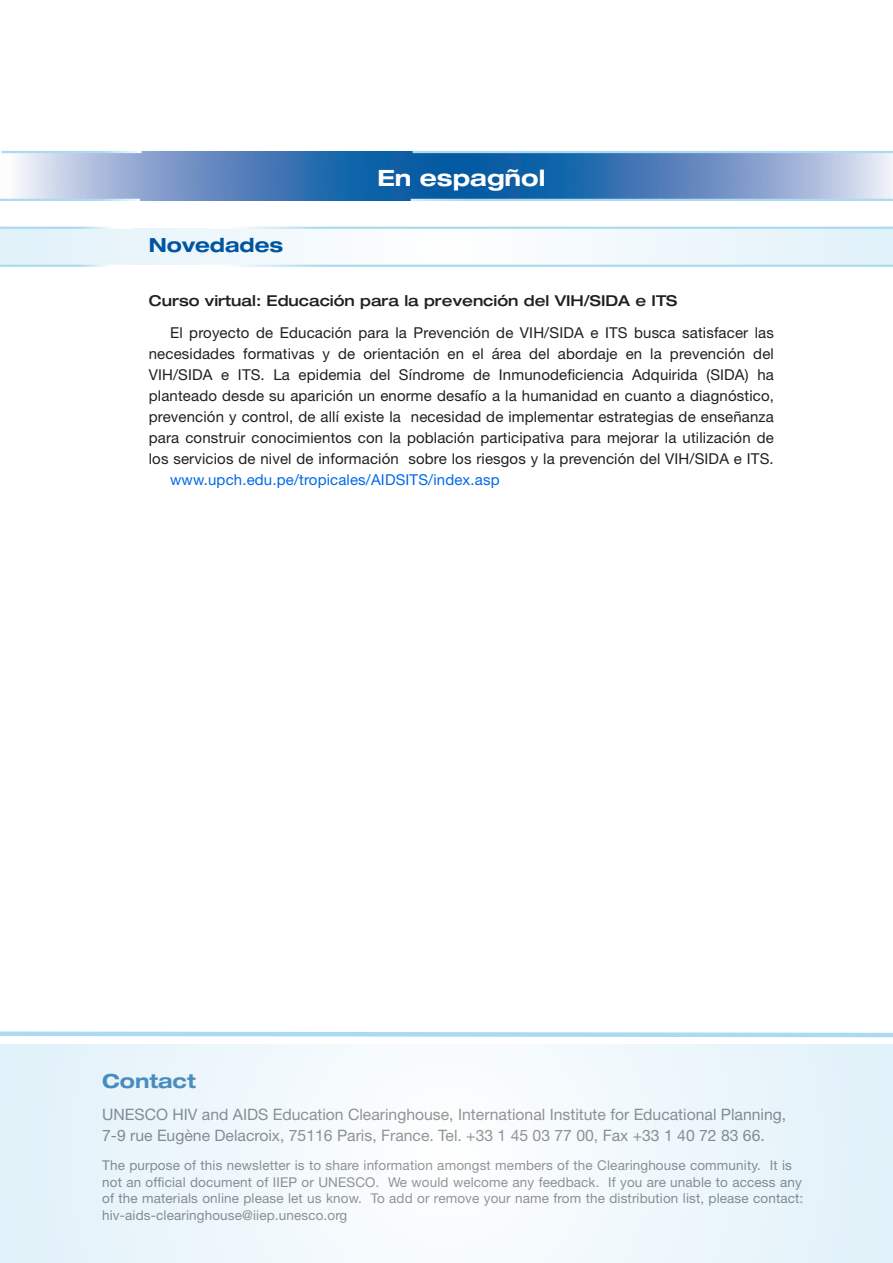
<style>
.page{position:relative;width:893px;height:1263px;background:#fff}
.page>*{position:absolute;margin:0;border:0;box-sizing:border-box;transform-origin:0 0}
.Titre{font:700 expanded 22.5px "Helvetica Neue LT";color:#fff}
.Titre-2{font:700 expanded 19.5px "Helvetica Neue LT";color:#0159a1}
.S_s_titre{font:700 expanded 19.5px "Helvetica Neue LT";color:#0159a1}
.t1{font:15.75px/21.6px "Helvetica Neue LT";color:#57585a}
.Texte{font:15px/21px "Helvetica Neue LT";letter-spacing:.01em;color:#231f20;text-align:justify}
.Sous-Titre{font:500 expanded 15px "Helvetica Neue LT";color:#231f20}
.Texte-2{font:15px "Helvetica Neue LT";letter-spacing:.01em;color:#006ae7}
.Texte-3{font:13.5px/16.5px "Helvetica Neue LT";letter-spacing:.01em;color:#57585a}
</style>
<div class="page">
<svg style="left:0;top:1031px;width:893px;height:7px"></svg>
<svg style="left:0;top:1044px;width:893px;height:219px"></svg>
<svg style="left:0;top:151px;width:893px;height:49px;background:#618fc2"></svg>
<hr style="left:0;top:199px;width:140px;height:2px;background:#fff">
<hr style="left:2px;top:151px;width:140px;height:2px;background:#fff">
<hr style="left:413px;top:151px;width:480px;height:2px;background:#fff">
<hr style="left:411px;top:199px;width:482px;height:2px;background:#fff">
<svg style="left:0;top:229px;width:892px;height:36px"></svg>
<p class="Titre-2" style="left:149px;top:232px;width:136px">Novedades</p>
<p class="Titre" style="left:377px;top:164px;width:169px">En espagñol</p>
<p class="Sous-Titre" style="left:149px;top:291px;width:530px">Curso virtual: Educación para la prevención del VIH/SIDA e ITS</p>
<p class="Texte" style="left:149px;top:321px;width:627px;text-indent:21px">El proyecto de Educación para la Prevención de VIH/SIDA e ITS busca satisfacer las necesidades formativas y de orientación en el área del abordaje en la prevención del VIH/SIDA e ITS. La epidemia del Síndrome de Inmunodeficiencia Adquirida (SIDA) ha planteado desde su aparición un enorme desafío a la humanidad en cuanto a diagnóstico, prevención y control, de allí existe la necesidad de implementar estrategias de enseñanza para construir conocimientos con la población participativa para mejorar la utilización de los servicios de nivel de información sobre los riesgos y la prevención del VIH/SIDA e ITS.</p>
<p class="Texte-2" style="left:170px;top:470px;width:331px">www.upch.edu.pe/tropicales/AIDSITS/index.asp</p>
<p class="S_s_titre" style="left:102px;top:1069px;width:95px">Contact</p>
<p class="t1" style="left:102px;top:1103px;width:686px">UNESCO HIV and AIDS Education Clearinghouse, International Institute for Educational Planning,<br>7-9 rue Eugène Delacroix, 75116 Paris, France. Tel. +33 1 45 03 77 00, Fax +33 1 40 72 83 66.</p>
<p class="Texte-3" style="left:102px;top:1157px;width:703px">The purpose of this newsletter is to share information amongst members of the Clearinghouse community. It is not an official document of IIEP or UNESCO. We would welcome any feedback. If you are unable to access any of the materials online please let us know. To add or remove your name from the distribution list, please contact: hiv-aids-clearinghouse@iiep.unesco.org</p>
</div>
